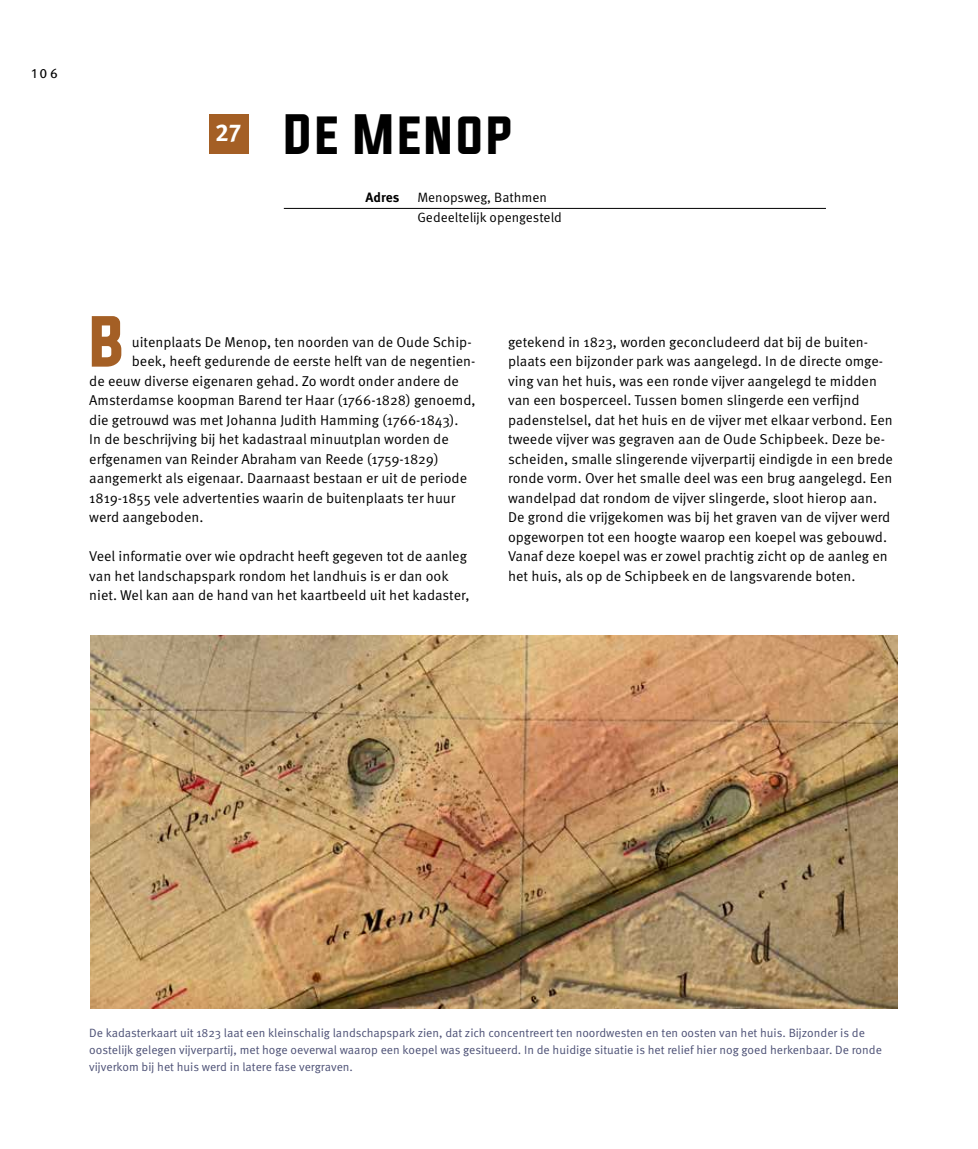
<style>
.page{position:relative;width:978px;height:1149px;background:#fff}
.page>*{position:absolute;margin:0;border:0;box-sizing:border-box;transform-origin:0 0}
.t1{font:61.05px "Evogria";color:#a45f25}
.t2{font:48px "Evogria";letter-spacing:.02em;color:#000}
.t3{font:700 24.3px "Meta Pro";color:#fff}
.t4{font:14.25px/19.5px "Meta Pro";color:#000}
.t5{font:13.5px/19.5px "Meta Pro";color:#000}
.t6{font:700 13.5px "Meta Pro";color:#000}
.t7{font:13.5px "Meta Pro";color:#000}
.t8{font:12px/16.5px "Meta Pro";color:#4c5075}
</style>
<div class="page">
<hr style="left:284px;top:208px;width:542px;height:1px;background:#000">
<div style="left:209px;top:114px;width:39px;height:39px;background:#a45f25"></div>
<img style="left:90px;top:635px;width:807px;height:373px">
<p class="t7" style="left:31px;top:65px;width:28px">106</p>
<h3 class="t3" style="left:215px;top:117px;width:27px">27</h3>
<h2 class="t2" style="left:284px;top:100px;width:230px">DE MENOP</h2>
<p class="t6" style="left:366px;top:189px;width:35px">Adres</p>
<p class="t5" style="left:417px;top:188px;width:146px">Menopsweg, Bathmen<br>Gedeeltelijk opengesteld</p>
<h1 class="t1" style="left:89px;top:298px;width:38px">B</h1>
<p class="t4" style="left:132px;top:332px;width:341px">uitenplaats De Menop, ten noorden van de Oude Schip-</p>
<p class="t4" style="left:132px;top:352px;width:345px">beek, heeft gedurende de eerste helft van de negentien-</p>
<p class="t4" style="left:89px;top:371px;width:371px">de eeuw diverse eigenaren gehad. Zo wordt onder andere de</p>
<p class="t4" style="left:89px;top:391px;width:388px">Amsterdamse koopman Barend ter Haar (1766-1828) genoemd,</p>
<p class="t4" style="left:89px;top:410px;width:371px">die getrouwd was met Johanna Judith Hamming (1766-1843).</p>
<p class="t4" style="left:89px;top:430px;width:361px">In de beschrijving bij het kadastraal minuutplan worden de</p>
<p class="t4" style="left:89px;top:449px;width:351px">erfgenamen van Reinder Abraham van Reede (1759-1829)</p>
<p class="t4" style="left:89px;top:469px;width:379px">aangemerkt als eigenaar. Daarnaast bestaan er uit de periode</p>
<p class="t4" style="left:89px;top:488px;width:368px">1819-1855 vele advertenties waarin de buitenplaats ter huur</p>
<p class="t4" style="left:89px;top:508px;width:116px">werd aangeboden.</p>
<p class="t4" style="left:89px;top:547px;width:382px">Veel informatie over wie opdracht heeft gegeven tot de aanleg van het landschapspark rondom het landhuis is er dan ook niet. Wel kan aan de hand van het kaartbeeld uit het kadaster,</p>
<p class="t4" style="left:508px;top:332px;width:386px">getekend in 1823, worden geconcludeerd dat bij de buiten&shy;plaats een bijzonder park was aangelegd. In de directe omge&shy;ving van het huis, was een ronde vijver aangelegd te midden van een bosperceel. Tussen bomen slingerde een verfijnd padenstelsel, dat het huis en de vijver met elkaar verbond. Een tweede vijver was gegraven aan de Oude Schipbeek. Deze be&shy;scheiden, smalle slingerende vijverpartij eindigde in een brede ronde vorm. Over het smalle deel was een brug aangelegd. Een wandelpad dat rondom de vijver slingerde, sloot hierop aan.<br>De grond die vrijgekomen was bij het graven van de vijver werd opgeworpen tot een hoogte waarop een koepel was gebouwd.<br>Vanaf deze koepel was er zowel prachtig zicht op de aanleg en het huis, als op de Schipbeek en de langsvarende boten.</p>
<p class="t8" style="left:89px;top:1025px;width:794px">De kadasterkaart uit 1823 laat een kleinschalig landschapspark zien, dat zich concentreert ten noordwesten en ten oosten van het huis. Bijzonder is de oostelijk gelegen vijverpartij, met hoge oeverwal waarop een koepel was gesitueerd. In de huidige situatie is het relief hier nog goed herkenbaar. De ronde vijverkom bij het huis werd in latere fase vergraven.</p>
</div>
